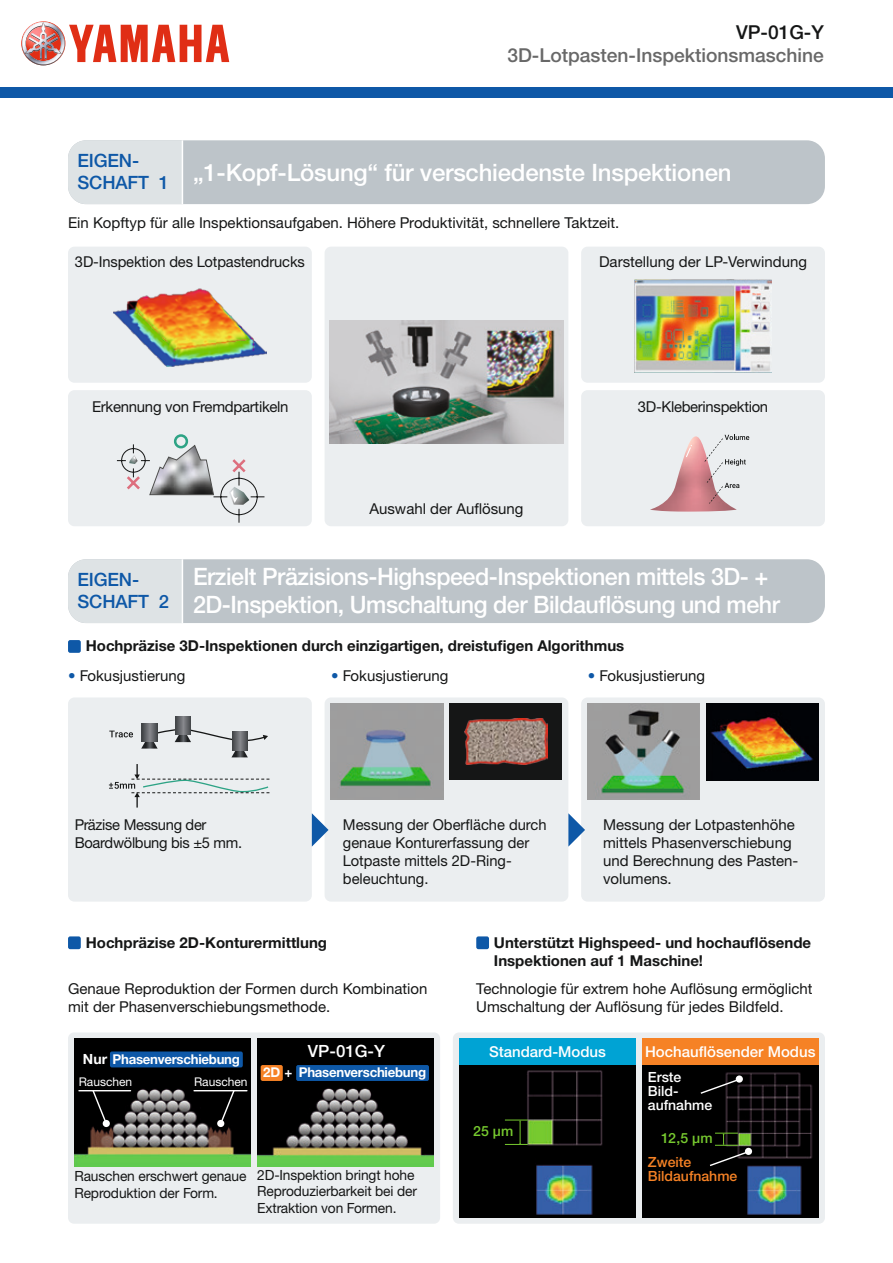
<style>
.page{position:relative;width:893px;height:1263px;background:#fff}
.page>*{position:absolute;margin:0;border:0;box-sizing:border-box;transform-origin:0 0}
.t1{font:500 24px/28.8px "Helvetica Neue LT Pro";letter-spacing:-.02em;color:#fff}
.t2{font:500 19.2px "Helvetica Neue LT Pro";color:#686868}
.t3{font:500 19.2px "Helvetica Neue LT Pro";color:#151616}
.t4{font:500 18.3px/22px "Helvetica Neue LT Pro";letter-spacing:-.01em;color:#0e58a7}
.t5{font:500 16.8px "Helvetica Neue LT Pro";color:#fff}
.t6{font:15px/18px "Helvetica Neue LTW1 G";color:#151616}
.t7{font:700 15px/18px "Helvetica Neue LT Pro";color:#151616}
.t8{font:15px/18px "Helvetica Neue LTW1 G";letter-spacing:-.02em;color:#151616}
.t9{font:500 15px "Helvetica Neue LT Pro";color:#fff}
.t10{font:14.1px/16.8px "Helvetica Neue LTW1 G";letter-spacing:-.01em;color:#151616}
.t11{font:500 14.1px/14.1px "Helvetica Neue LT Pro";color:#fff}
.t12{font:500 14.1px/14.1px "Helvetica Neue LT Pro";color:#f68225}
.t13{font:500 14.1px "Helvetica Neue LT Pro";letter-spacing:.01em;color:#77ca2f}
.t14{font:700 13.5px "Helvetica Neue LT Pro";letter-spacing:-.02em;color:#fff}
.t15{font:12px "Helvetica Neue LTW1 G";color:#fff}
.s1{color:#0e58a7}
.s2{font-size:14.1px}
</style>
<div class="page">
<div style="left:68px;top:247px;width:244px;height:136px;background:#ebeef0;border-radius:6px"></div>
<div style="left:581px;top:247px;width:244px;height:136px;background:#ebeef0;border-radius:6px"></div>
<div style="left:68px;top:390px;width:244px;height:136px;background:#ebeef0;border-radius:6px"></div>
<div style="left:581px;top:390px;width:244px;height:136px;background:#ebeef0;border-radius:6px"></div>
<div style="left:68px;top:1032px;width:372px;height:192px;background:#ebeef0;border-radius:6px"></div>
<div style="left:453px;top:1032px;width:372px;height:192px;background:#ebeef0;border-radius:6px"></div>
<div style="left:325px;top:247px;width:243px;height:279px;background:#ebeef0;border-radius:6px"></div>
<div style="left:476px;top:936px;width:13px;height:13px;background:#0e58a7;border-radius:2px"></div>
<div style="left:68px;top:697px;width:244px;height:204px;background:#ebeef0;border-radius:6px"></div>
<div style="left:325px;top:697px;width:243px;height:204px;background:#ebeef0;border-radius:6px"></div>
<div style="left:581px;top:697px;width:244px;height:204px;background:#ebeef0;border-radius:6px"></div>
<svg style="left:312px;top:813px;width:16px;height:34px"></svg>
<svg style="left:568px;top:813px;width:17px;height:34px"></svg>
<img style="left:74px;top:1038px;width:177px;height:128px">
<img style="left:257px;top:1038px;width:177px;height:128px">
<svg style="left:91px;top:1089px;width:17px;height:35px"></svg>
<div style="left:103px;top:1120px;width:7px;height:7px;background:#fff;border-radius:50%"></div>
<svg style="left:219px;top:1089px;width:17px;height:35px"></svg>
<div style="left:217px;top:1120px;width:7px;height:7px;background:#fff;border-radius:50%"></div>
<hr style="left:79px;top:1090px;width:52px;height:1px;background:#fff">
<div style="left:68px;top:936px;width:13px;height:13px;background:#0e58a7;border-radius:2px"></div>
<hr style="left:194px;top:1090px;width:53px;height:1px;background:#fff">
<img style="left:459px;top:1065px;width:177px;height:153px">
<div style="left:459px;top:1038px;width:177px;height:27px;background:#00a3d4"></div>
<svg style="left:505px;top:1120px;width:23px;height:25px"></svg>
<img style="left:642px;top:1065px;width:177px;height:153px">
<div style="left:642px;top:1038px;width:177px;height:27px;background:#f68225"></div>
<svg style="left:699px;top:1078px;width:42px;height:17px"></svg>
<div style="left:736px;top:1075px;width:7px;height:8px;background:#fff;border-radius:50%"></div>
<div style="left:745px;top:1148px;width:7px;height:7px;background:#fff;border-radius:50%"></div>
<svg style="left:708px;top:1133px;width:42px;height:34px"></svg>
<img style="left:635px;top:280px;width:136px;height:93px">
<div style="left:110px;top:1051px;width:133px;height:16px;background:#0e58a7;border-radius:2px"></div>
<div style="left:296px;top:1065px;width:133px;height:16px;background:#0e58a7;border-radius:2px"></div>
<div style="left:261px;top:1065px;width:22px;height:16px;background:#f68225;border-radius:2px"></div>
<img style="left:331px;top:704px;width:112px;height:96px">
<div style="left:449px;top:704px;width:113px;height:76px;background:#151616"></div>
<img style="left:464px;top:719px;width:84px;height:46px">
<img style="left:587px;top:704px;width:113px;height:96px">
<img style="left:706px;top:704px;width:112px;height:76px">
<div style="left:68px;top:640px;width:13px;height:13px;background:#0e58a7;border-radius:2px"></div>
<img style="left:113px;top:288px;width:154px;height:79px">
<div style="left:68px;top:140px;width:757px;height:64px;background:#bdc4c9;border-radius:18px"></div>
<div style="left:68px;top:140px;width:114px;height:64px;background:#dee3e5"></div>
<hr style="left:182px;top:140px;width:1px;height:64px;background:#fff">
<div style="left:68px;top:559px;width:757px;height:64px;background:#bdc4c9;border-radius:18px"></div>
<div style="left:68px;top:559px;width:114px;height:64px;background:#dee3e5"></div>
<hr style="left:182px;top:559px;width:1px;height:64px;background:#fff">
<img style="left:329px;top:320px;width:235px;height:123px">
<div style="left:174px;top:434px;width:14px;height:14px;border:3px solid #2da385;border-radius:50%"></div>
<svg style="left:116px;top:443px;width:149px;height:80px"></svg>
<img style="left:650px;top:436px;width:87px;height:76px">
<svg style="left:686px;top:445px;width:6px;height:12px"></svg>
<svg style="left:704px;top:434px;width:45px;height:70px"></svg>
<svg style="left:109px;top:731px;width:24px;height:6px"></svg>
<svg style="left:142px;top:723px;width:15px;height:5px"></svg>
<svg style="left:141px;top:728px;width:127px;height:29px"></svg>
<svg style="left:175px;top:716px;width:15px;height:19px"></svg>
<svg style="left:109px;top:764px;width:160px;height:43px"></svg>
<div style="left:0;top:87px;width:893px;height:11px;background:#0e58a7"></div>
<svg style="left:21px;top:21px;width:208px;height:44px"></svg>
<p class="t3" style="left:736px;top:21px;width:89px">VP-01G-Y</p>
<p class="t2" style="left:507px;top:44px;width:318px">3D-Lotpasten-Inspektionsmaschine</p>
<p class="t4" style="left:78px;top:149px;width:63px">EIGEN-</p>
<h1 class="t1" style="left:78px;top:158px;width:655px"><sub>SCHAFT</sub> <sub>1</sub> „1-Kopf-Lösung“ für verschiedenste Inspektionen</h1>
<p class="t6" style="left:68px;top:214px;width:553px">Ein Kopftyp für alle Inspektionsaufgaben. Höhere Produktivität, schnellere Taktzeit.</p>
<p class="t6" style="left:75px;top:252px;width:231px">3D-Inspektion des Lotpastendrucks</p>
<p class="t8" style="left:92px;top:397px;width:198px">Erkennung von Fremdpartikeln</p>
<p class="t6" style="left:369px;top:499px;width:156px">Auswahl der Auflösung</p>
<p class="t6" style="left:599px;top:252px;width:209px">Darstellung der LP-Verwindung</p>
<p class="t8" style="left:638px;top:397px;width:132px">3D-Kleberinspektion</p>
<p class="t4" style="left:78px;top:568px;width:93px">EIGEN-<br>SCHAFT 2</p>
<h1 class="t1" style="left:193px;top:561px;width:588px">Erzielt Präzisions-Highspeed-Inspektionen mittels 3D- +<br>2D-Inspektion, Umschaltung der Bildauflösung und mehr</h1>
<p class="t7" style="left:86px;top:637px;width:540px">Hochpräzise 3D-Inspektionen durch einzigartigen, dreistufigen Algorithmus</p>
<p class="t6" style="left:68px;top:666px;width:119px"><span class="s1">•</span> Fokusjustierung</p>
<p class="t6" style="left:331px;top:666px;width:119px"><span class="s1">•</span> Fokusjustierung</p>
<p class="t6" style="left:588px;top:666px;width:119px"><span class="s1">•</span> Fokusjustierung</p>
<p class="t8" style="left:75px;top:815px;width:169px">Präzise Messung der<br>Boardwölbung bis ±5 mm.</p>
<p class="t6" style="left:343px;top:815px;width:205px">Messung der Oberfläche durch genaue Konturerfassung der<br>Lotpaste mittels 2D-Ring&shy;beleuchtung.</p>
<p class="t6" style="left:603px;top:815px;width:197px">Messung der Lotpastenhöhe mittels Phasenverschiebung und Berechnung des Pasten&shy;volumens.</p>
<p class="t7" style="left:86px;top:933px;width:243px">Hochpräzise 2D-Konturermittlung</p>
<p class="t7" style="left:494px;top:933px;width:319px">Unterstützt Highspeed- und hochauflösende<br>Inspektionen auf 1 Maschine!</p>
<p class="t6" style="left:68px;top:980px;width:361px">Genaue Reproduktion der Formen durch Kombination mit der Phasenverschiebungsmethode.</p>
<p class="t6" style="left:476px;top:980px;width:338px">Technologie für extrem hohe Auflösung ermöglicht<br>Umschaltung der Auflösung für jedes Bildfeld.</p>
<p class="t14" style="left:83px;top:1051px;width:158px"><span class="s2">Nur</span> Phasenverschiebung</p>
<p class="t15" style="left:79px;top:1074px;width:55px">Rauschen</p>
<p class="t15" style="left:194px;top:1074px;width:55px">Rauschen</p>
<p class="t5" style="left:308px;top:1041px;width:79px">VP-01G-Y</p>
<p class="t9" style="left:489px;top:1042px;width:118px">Standard-Modus</p>
<p class="t14" style="left:263px;top:1064px;width:164px">2D + Phasenverschiebung</p>
<p class="t13" style="left:473px;top:1122px;width:42px">25 µm</p>
<p class="t10" style="left:74px;top:1167px;width:173px">Rauschen erschwert genaue<br>Reproduktion der Form.</p>
<p class="t10" style="left:257px;top:1166px;width:161px">2D-Inspektion bringt hohe<br>Reproduzierbarkeit bei der<br>Extraktion von Formen.</p>
<p class="t9" style="left:645px;top:1042px;width:172px">Hochauflösender Modus</p>
<p class="t11" style="left:648px;top:1069px;width:66px">Erste<br>Bild&shy;aufnahme</p>
<p class="t13" style="left:661px;top:1129px;width:53px">12,5 µm</p>
<p class="t12" style="left:648px;top:1154px;width:91px">Zweite<br>Bildaufnahme</p>
</div>
